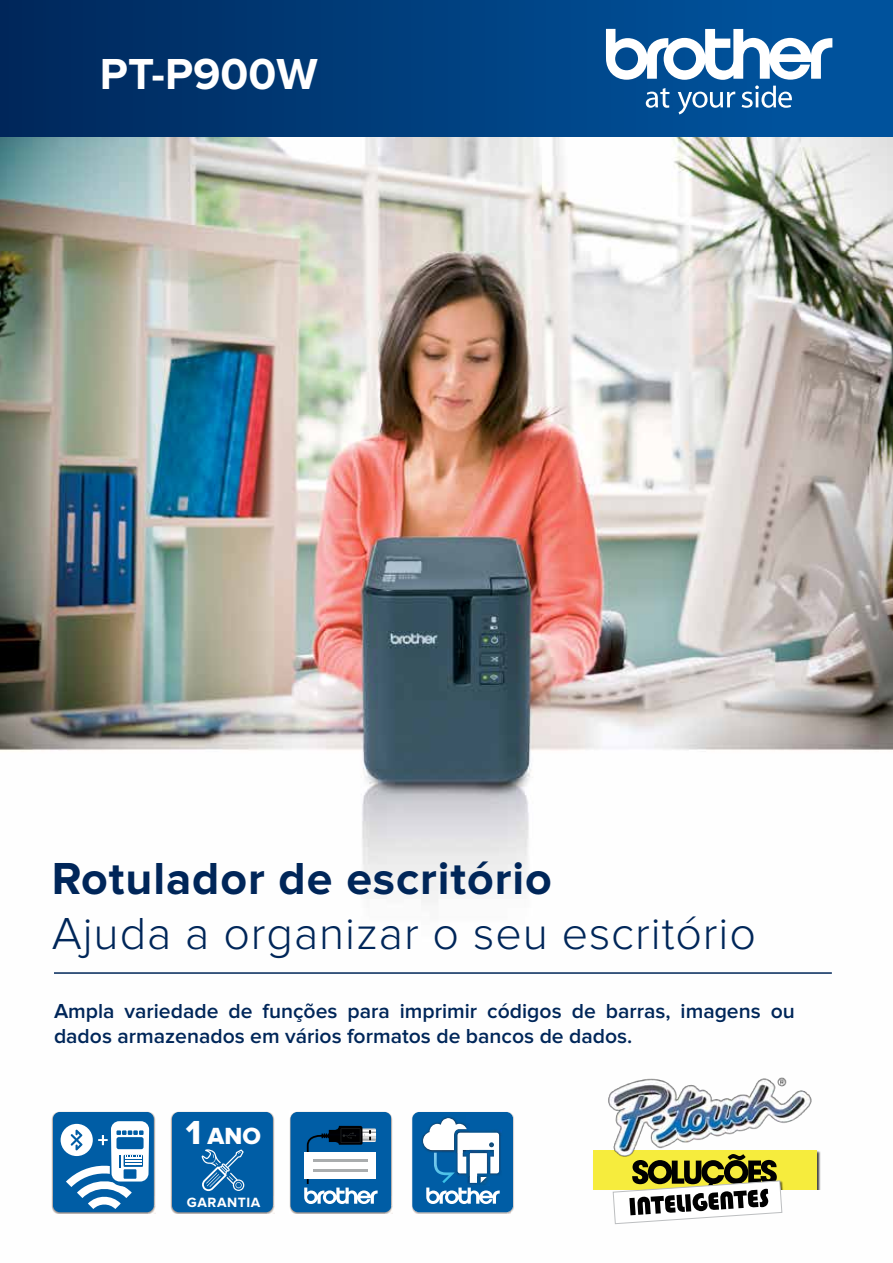
<style>
.page{position:relative;width:893px;height:1263px;background:#fff}
.page>*{position:absolute;margin:0;border:0;box-sizing:border-box;transform-origin:0 0}
.t1{font:300 46.5px "Proxima Nova";letter-spacing:.02em;color:#002659}
.t2{font:700 46.5px "Proxima Nova";letter-spacing:.02em;color:#002659}
.t3{font:700 45px "Proxima Nova";color:#fff}
.t4{font:24.3px "Proxima Nova Extrabld";color:#fff}
.t5{font:600 21px/25.2px "Proxima Nova";color:#002659}
.t6{font:700 13.95px "Proxima Nova";letter-spacing:.04em;color:#fff}
.s1{font-size:34.5px}
</style>
<div class="page">
<img style="left:0;top:136px;width:893px;height:1089px">
<svg style="left:0;top:0;width:893px;height:136px;background:#003d7c"></svg>
<svg style="left:606px;top:29px;width:226px;height:51px"></svg>
<svg style="left:646px;top:88px;width:23px;height:20px"></svg>
<svg style="left:678px;top:92px;width:57px;height:22px"></svg>
<svg style="left:742px;top:86px;width:50px;height:22px"></svg>
<hr style="left:54px;top:972px;width:778px;height:2px;background:#002659">
<img style="left:171px;top:1111px;width:103px;height:103px">
<img style="left:411px;top:1111px;width:103px;height:4px">
<img style="left:411px;top:1115px;width:1px;height:99px">
<img style="left:513px;top:1115px;width:1px;height:99px">
<svg style="left:412px;top:1112px;width:101px;height:102px"></svg>
<img style="left:289px;top:1111px;width:104px;height:103px">
<svg style="left:290px;top:1112px;width:101px;height:100px;background:#1a65a0"></svg>
<div style="left:304px;top:1152px;width:72px;height:27px;background:#fff"></div>
<hr style="left:313px;top:1160px;width:54px;height:2px;background:#aaadae">
<hr style="left:313px;top:1170px;width:54px;height:2px;background:#aaadae">
<svg style="left:172px;top:1112px;width:101px;height:100px;background:#0a63a8"></svg>
<img style="left:52px;top:1111px;width:103px;height:103px">
<svg style="left:53px;top:1112px;width:101px;height:100px"></svg>
<img style="left:592px;top:1149px;width:229px;height:40px">
<div style="left:593px;top:1150px;width:224px;height:40px;background:#f6ec3d"></div>
<svg style="left:613px;top:1164px;width:169px;height:60px"></svg>
<img style="left:601px;top:1073px;width:216px;height:91px">
<h2 class="t3" style="left:100px;top:54px;width:219px">PT-P900W</h2>
<h1 class="t2" style="left:52px;top:857px;width:502px">Rotulador de escritório</h1>
<h1 class="t1" style="left:52px;top:913px;width:706px">Ajuda a organizar o seu escritório</h1>
<p class="t5" style="left:54px;top:999px;width:742px">Ampla variedade de funções para imprimir códigos de barras, imagens ou dados armazenados em vários formatos de bancos de dados.</p>
<p class="t4" style="left:186px;top:1125px;width:77px"><span class="s1">1</span> ANO</p>
<p class="t6" style="left:187px;top:1196px;width:75px">GARANTIA</p>
</div>
